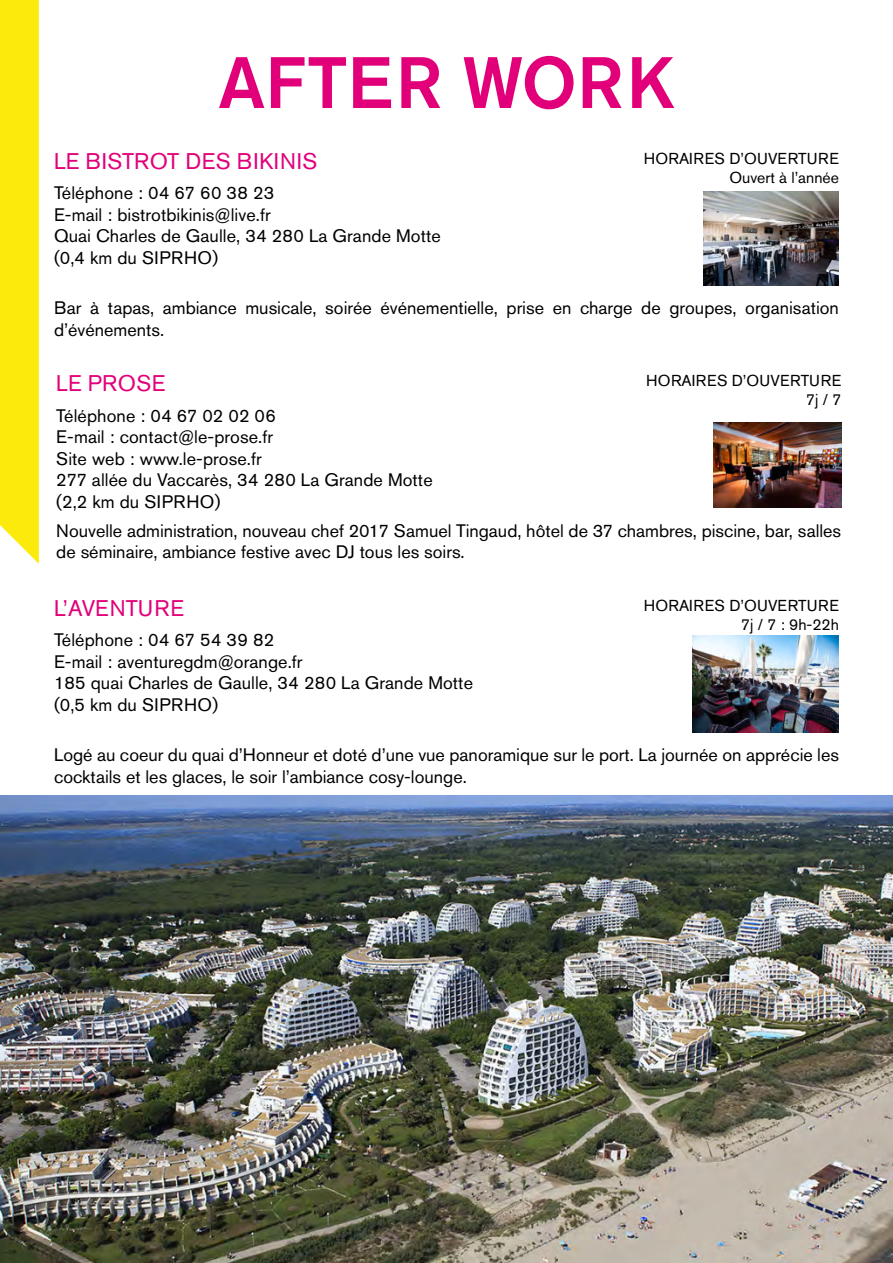
<style>
.page{position:relative;width:893px;height:1263px;background:#fff}
.page>*{position:absolute;margin:0;border:0;box-sizing:border-box;transform-origin:0 0}
.t1{font:500 72px "Akzidenz Grotesk Std";color:#e2007a}
.t2{font:22.5px "Akzidenz Grotesk Std";letter-spacing:.02em;color:#e2007a}
.t3{font:22.5px "Akzidenz Grotesk Std";color:#e2007a}
.t4{font:18px/21.6px "Akzidenz Grotesk Std";color:#000}
.t5{font:15.75px/18.9px "Akzidenz Grotesk Std";color:#000;text-align:right}
.t6{font:15.75px/18.9px "Akzidenz Grotesk Std";letter-spacing:.02em;color:#000;text-align:right}
</style>
<div class="page">
<div style="left:0;top:0;width:39px;height:564px;background:#fcea0d"></div>
<img style="left:703px;top:192px;width:136px;height:94px">
<img style="left:693px;top:635px;width:146px;height:98px">
<img style="left:0;top:795px;width:893px;height:468px">
<img style="left:714px;top:423px;width:127px;height:85px">
<h1 class="t1" style="left:219px;top:39px;width:457px">AFTER WORK</h1>
<p class="t2" style="left:54px;top:148px;width:265px">LE BISTROT DES BIKINIS</p>
<p class="t5" style="left:644px;top:149px;width:197px">HORAIRES D’OUVERTURE<br>Ouvert à l’année</p>
<p class="t4" style="left:54px;top:182px;width:388px">Téléphone : 04 67 60 38 23<br>E-mail : bistrotbikinis@live.fr<br>Quai Charles de Gaulle, 34 280 La Grande Motte (0,4 km du SIPRHO)</p>
<p class="t4" style="left:54px;top:297px;width:786px">Bar à tapas, ambiance musicale, soirée événementielle, prise en charge de groupes, organisation d’événements.</p>
<p class="t2" style="left:56px;top:370px;width:111px">LE PROSE</p>
<p class="t6" style="left:646px;top:371px;width:197px">HORAIRES D’OUVERTURE<br>7j / 7</p>
<p class="t4" style="left:56px;top:404px;width:378px">Téléphone : 04 67 02 02 06<br>E-mail : contact@le-prose.fr<br>Site web : www.le-prose.fr<br>277 allée du Vaccarès, 34 280 La Grande Motte (2,2 km du SIPRHO)</p>
<p class="t4" style="left:56px;top:519px;width:786px">Nouvelle administration, nouveau chef 2017 Samuel Tingaud, hôtel de 37 chambres, piscine, bar, salles de séminaire, ambiance festive avec DJ tous les soirs.</p>
<p class="t3" style="left:54px;top:595px;width:131px">L’AVENTURE</p>
<p class="t5" style="left:644px;top:596px;width:197px">HORAIRES D’OUVERTURE<br>7j / 7 : 9h-22h</p>
<p class="t4" style="left:54px;top:629px;width:421px">Téléphone : 04 67 54 39 82<br>E-mail : aventuregdm@orange.fr<br>185 quai Charles de Gaulle, 34 280 La Grande Motte (0,5 km du SIPRHO)</p>
<p class="t4" style="left:54px;top:744px;width:786px">Logé au coeur du quai d’Honneur et doté d’une vue panoramique sur le port. La journée on apprécie les cocktails et les glaces, le soir l’ambiance cosy-lounge.</p>
</div>
